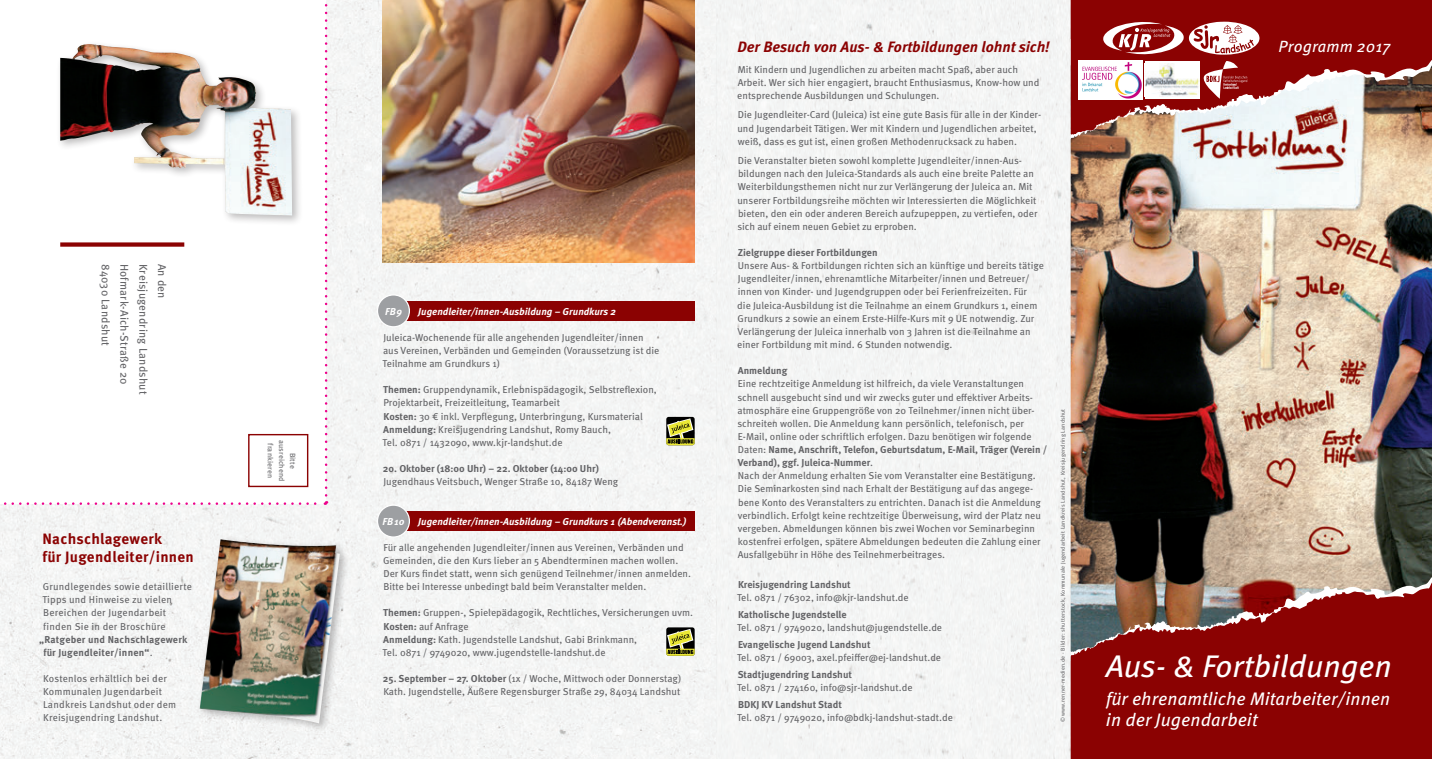
<style>
.page{position:relative;width:1432px;height:759px;background:#fff}
.page>*{position:absolute;margin:0;border:0;box-sizing:border-box;transform-origin:0 0}
.t1{font:italic 31.25px "Meta Pro";color:#fff}
.t2{font:italic 18.12px/21.2px "Meta Pro";letter-spacing:.005em;color:#fff}
.t3{font:italic 16.25px "Meta Pro";letter-spacing:.005em;color:#fff}
.t4{font:italic 700 15px "Meta Pro";color:#8b0202}
.t5{font:700 15px/17.5px "Meta Pro";letter-spacing:.02em;color:#8b0202}
.t6{font:11.25px "Meta Pro";letter-spacing:.02em;color:#636366}
.t7{font:10px/13.1px "Meta Pro";color:#636366}
.t8{font:10px/13.1px "Meta Pro";letter-spacing:.02em;color:#636366}
.t9{font:700 10px "Meta Pro";color:#636366}
.t10{font:italic 700 10px "Meta Pro";color:#fff}
.t11{font:700 10px/13.1px "Meta Pro";letter-spacing:.02em;color:#636366}
.t12{font:7.5px/11.2px "Meta Pro";letter-spacing:.015em;color:#636366;text-align:center}
.t13{font:5.62px "Meta Pro";letter-spacing:.03em;color:#636366}
.s1{font-weight:400}
.s2{font-weight:700}
</style>
<div class="page">
<img style="left:1070px;top:143px;width:361px;height:429px">
<div style="left:1070px;top:661px;width:361px;height:97px;background:#8b0202"></div>
<img style="left:1070px;top:572px;width:361px;height:89px">
<div style="left:1070px;top:0;width:361px;height:22px;background:#8b0202"></div>
<div style="left:0;top:0;width:1070px;height:758px;background:#f3f5f4"></div>
<div style="left:393px;top:301px;width:301px;height:20px;background:#8b0202"></div>
<div style="left:377px;top:295px;width:32px;height:32px;background:#9d9fa2;border-radius:50%"></div>
<div style="left:377px;top:294px;width:33px;height:33px;border:1px solid #fff;border-radius:50%"></div>
<div style="left:393px;top:511px;width:301px;height:20px;background:#8b0202"></div>
<div style="left:377px;top:505px;width:32px;height:32px;background:#9d9fa2;border-radius:50%"></div>
<div style="left:377px;top:504px;width:33px;height:33px;border:1px solid #fff;border-radius:50%"></div>
<img style="left:383px;top:0;width:311px;height:262px">
<div style="left:666px;top:627px;width:28px;height:28px;background:#5f605f;border-radius:2px"></div>
<svg style="left:666px;top:628px;width:28px;height:27px"></svg>
<div style="left:666px;top:416px;width:28px;height:29px;background:#000;border-radius:2px"></div>
<svg style="left:666px;top:418px;width:28px;height:27px"></svg>
<div style="left:196px;top:535px;width:154px;height:197px;background:#231f20;opacity:.3"></div>
<img style="left:200px;top:545px;width:140px;height:178px">
<img style="left:1070px;top:22px;width:361px;height:121px">
<svg style="left:0;top:0;width:327px;height:504px"></svg>
<p class="t6" style="left:114px;top:263px;width:84px;rotate:90deg">84030 Landshut</p>
<p class="t6" style="left:133px;top:263px;width:122px;rotate:90deg">Hofmark-Aich-Straße 20</p>
<p class="t6" style="left:152px;top:263px;width:132px;rotate:90deg">Kreisjugendring Landshut</p>
<p class="t6" style="left:171px;top:263px;width:36px;rotate:90deg">An den</p>
<h3 class="t5" style="left:43px;top:529px;width:153px">Nachschlagewerk<br>für Jugendleiter/innen</h3>
<p class="t8" style="left:42px;top:579px;width:151px">Grundlegendes sowie detaillierte<br>Tipps und Hinweise zu vielen<br>Bereichen der Jugendarbeit finden Sie in der Broschüre</p>
<p class="t11" style="left:43px;top:631px;width:145px;text-indent:-4px">„Ratgeber und Nachschlagewerk für Jugendleiter/innen“<span class="s1">.</span></p>
<p class="t8" style="left:43px;top:671px;width:135px">Kostenlos erhältlich bei der<br>Kommunalen Jugendarbeit<br>Landkreis Landshut oder dem<br>Kreisjugendring Landshut.</p>
<p class="t12" style="left:299px;top:439px;width:43px;rotate:90deg">Bitte ausreichend frankieren</p>
<p class="t10" style="left:418px;top:303px;width:199px">Jugendleiter/innen-Ausbildung – Grundkurs 2</p>
<p class="t7" style="left:383px;top:330px;width:278px">Juleica-Wochenende für alle angehenden Jugendleiter/innen aus Vereinen, Verbänden und Gemeinden (Voraussetzung ist die<br>Teilnahme am Grundkurs 1)</p>
<p class="t7" style="left:383px;top:382px;width:276px"><span class="s2">Themen:</span> Gruppendynamik, Erlebnispädagogik, Selbstreflexion, Projektarbeit, Freizeitleitung, Teamarbeit<br><span class="s2">Kosten:</span> 30 € inkl. Verpflegung, Unterbringung, Kursmaterial <span class="s2">Anmeldung:</span> Kreisjugendring Landshut, Romy Bauch,<br>Tel. 0871 / 1432090, www.kjr-landshut.de</p>
<p class="t9" style="left:383px;top:460px;width:217px">20. Oktober (18:00 Uhr) – 22. Oktober (14:00 Uhr)</p>
<p class="t7" style="left:383px;top:474px;width:236px">Jugendhaus Veitsbuch, Wenger Straße 10, 84187 Weng</p>
<p class="t10" style="left:418px;top:513px;width:270px">Jugendleiter/innen-Ausbildung – Grundkurs 1 (Abendveranst.)</p>
<p class="t7" style="left:383px;top:540px;width:309px">Für alle angehenden Jugendleiter/innen aus Vereinen, Verbänden und Gemeinden, die den Kurs lieber an 5 Abendterminen machen wollen.<br>Der Kurs findet statt, wenn sich genügend Teilnehmer/innen anmelden.<br>Bitte bei Interesse unbedingt bald beim Veranstalter melden.</p>
<p class="t7" style="left:383px;top:605px;width:312px"><span class="s2">Themen:</span> Gruppen-, Spielepädagogik, Rechtliches, Versicherungen uvm.<br><span class="s2">Kosten:</span> auf Anfrage<br><span class="s2">Anmeldung:</span> Kath. Jugendstelle Landshut, Gabi Brinkmann,<br>Tel. 0871 / 9749020, www.jugendstelle-landshut.de</p>
<p class="t7" style="left:383px;top:671px;width:300px"><span class="s2">25. September – 27. Oktober</span> (1x / Woche, Mittwoch oder Donnerstag)<br>Kath. Jugendstelle, Äußere Regensburger Straße 29, 84034 Landshut</p>
<p class="t10" style="left:385px;top:303px;width:19px">FB 9</p>
<p class="t10" style="left:382px;top:513px;width:24px">FB 10</p>
<h3 class="t4" style="left:737px;top:35px;width:314px">Der Besuch von Aus- &amp; Fortbildungen lohnt sich!</h3>
<h3 class="t3" style="left:1278px;top:34px;width:113px">Programm 2017</h3>
<p class="t7" style="left:737px;top:62px;width:303px">Mit Kindern und Jugendlichen zu arbeiten macht Spaß, aber auch<br>Arbeit. Wer sich hier engagiert, braucht Enthusiasmus, Know-how und entsprechende Ausbildungen und Schulungen.</p>
<p class="t7" style="left:737px;top:108px;width:305px">Die Jugendleiter-Card (Juleica) ist eine gute Basis für alle in der Kinder&shy;und Jugendarbeit Tätigen. Wer mit Kindern und Jugendlichen arbeitet, weiß, dass es gut ist, einen großen Methodenrucksack zu haben.</p>
<p class="t7" style="left:737px;top:153px;width:302px">Die Veranstalter bieten sowohl komplette Jugendleiter/innen-Aus&shy;bildungen nach den Juleica-Standards als auch eine breite Palette an Weiterbildungsthemen nicht nur zur Verlängerung der Juleica an. Mit unserer Fortbildungsreihe möchten wir Interessierten die Möglichkeit bieten, den ein oder anderen Bereich aufzupeppen, zu vertiefen, oder sich auf einem neuen Gebiet zu erproben.</p>
<p class="t9" style="left:737px;top:245px;width:141px">Zielgruppe dieser Fortbildungen</p>
<p class="t7" style="left:737px;top:258px;width:308px">Unsere Aus- &amp; Fortbildungen richten sich an künftige und bereits tätige Jugendleiter/innen, ehrenamtliche Mitarbeiter/innen und Betreuer/ innen von Kinder- und Jugendgruppen oder bei Ferienfreizeiten. Für<br>die Juleica-Ausbildung ist die Teilnahme an einem Grundkurs 1, einem Grundkurs 2 sowie an einem Erste-Hilfe-Kurs mit 9 UE notwendig. Zur Verlängerung der Juleica innerhalb von 3 Jahren ist die Teilnahme an einer Fortbildung mit mind. 6 Stunden notwendig.</p>
<p class="t9" style="left:737px;top:363px;width:51px">Anmeldung</p>
<p class="t7" style="left:737px;top:376px;width:311px">Eine rechtzeitige Anmeldung ist hilfreich, da viele Veranstaltungen schnell ausgebucht sind und wir zwecks guter und effektiver Arbeits&shy;atmosphäre eine Gruppengröße von 20 Teilnehmer/innen nicht über&shy;schreiten wollen. Die Anmeldung kann persönlich, telefonisch, per E-Mail, online oder schriftlich erfolgen. Dazu benötigen wir folgende Daten: <span class="s2">Name, Anschrift, Telefon, Geburtsdatum, E-Mail, Träger (Verein / Verband), ggf. Juleica-Nummer</span>.<br>Nach der Anmeldung erhalten Sie vom Veranstalter eine Bestätigung.<br>Die Seminarkosten sind nach Erhalt der Bestätigung auf das angege&shy;bene Konto des Veranstalters zu entrichten. Danach ist die Anmeldung verbindlich. Erfolgt keine rechtzeitige Überweisung, wird der Platz neu vergeben. Abmeldungen können bis zwei Wochen vor Seminarbeginn kostenfrei erfolgen, spätere Abmeldungen bedeuten die Zahlung einer Ausfallgebühr in Höhe des Teilnehmerbeitrages.</p>
<p class="t9" style="left:738px;top:576px;width:114px">Kreisjugendring Landshut</p>
<p class="t7" style="left:737px;top:590px;width:173px">Tel. 0871 / 76302, info@kjr-landshut.de</p>
<p class="t9" style="left:738px;top:606px;width:110px">Katholische Jugendstelle</p>
<p class="t7" style="left:737px;top:620px;width:207px">Tel. 0871 / 9749020, landshut@jugendstelle.de</p>
<p class="t9" style="left:738px;top:636px;width:134px">Evangelische Jugend Landshut</p>
<p class="t7" style="left:737px;top:650px;width:206px">Tel. 0871 / 69003, axel.pfeiffer@ej-landshut.de</p>
<p class="t9" style="left:737px;top:666px;width:116px">Stadtjugendring Landshut</p>
<p class="t7" style="left:737px;top:680px;width:177px">Tel. 0871 / 274160, info@sjr-landshut.de</p>
<p class="t9" style="left:738px;top:696px;width:105px">BDKJ KV Landshut Stadt</p>
<p class="t7" style="left:737px;top:710px;width:217px">Tel. 0871 / 9749020, info@bdkj-landshut-stadt.de</p>
<p class="t13" style="left:1058px;top:722px;width:315px;rotate:-90deg">© www.renner-medien.de · Bilder: shutterstock, Kommunale Jugendarbeit Landkreis Landshut, Kreisjugendring Landshut</p>
<h1 class="t1" style="left:1106px;top:642px;width:287px">Aus- &amp; Fortbildungen</h1>
<h2 class="t2" style="left:1106px;top:686px;width:286px">für ehrenamtliche Mitarbeiter/innen in der Jugendarbeit</h2>
</div>
